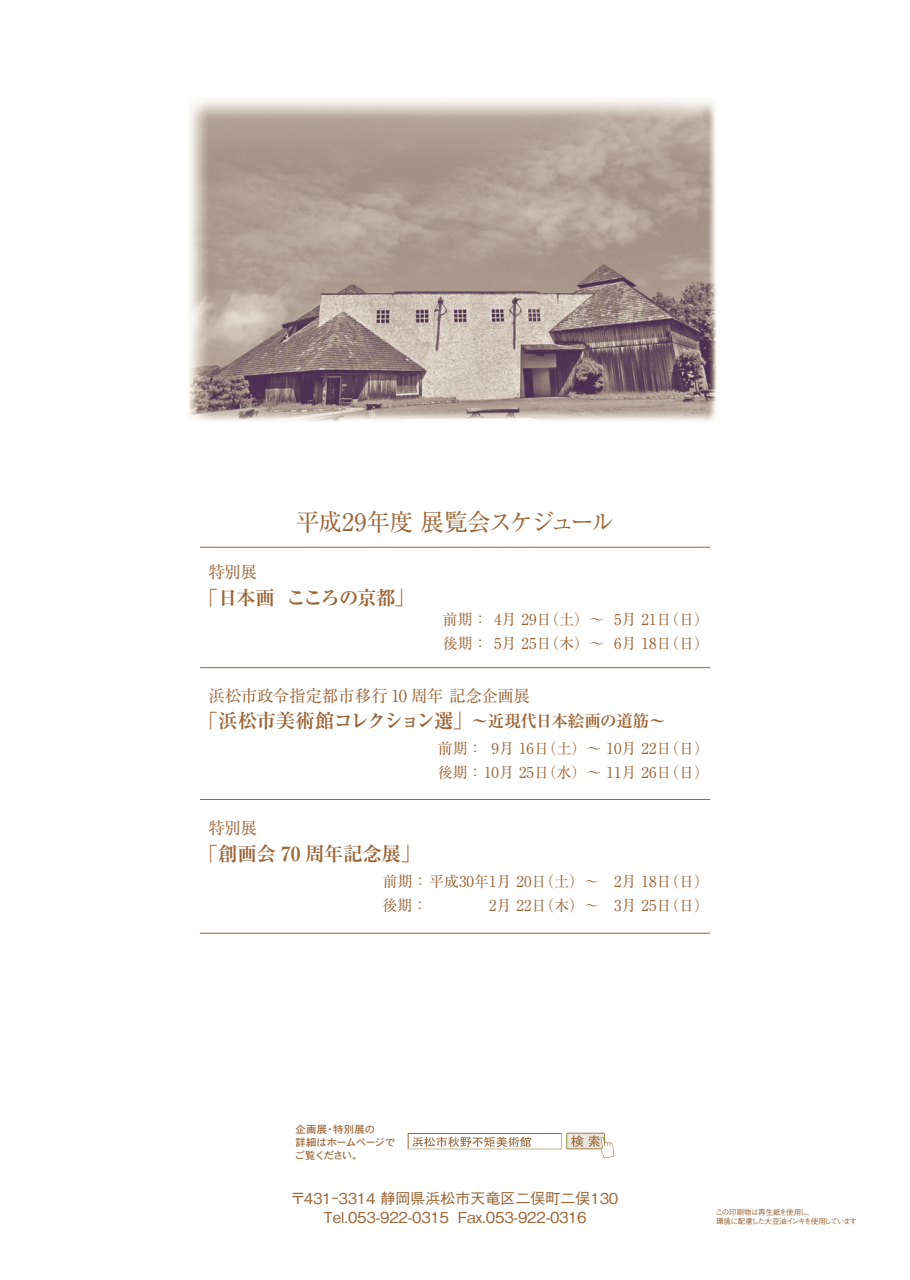
<style>
.page{position:relative;width:910px;height:1280px;background:#fff}
.page>*{position:absolute;margin:0;border:0;box-sizing:border-box;transform-origin:0 0}
.t1{font:24px "Ryumin Pro";letter-spacing:-.055em;color:#9b6436}
.t2{font:700 19.5px "Ryumin Pro";letter-spacing:-.075em;color:#9b6436}
.t3{font:700 19.5px "Ryumin Pro";letter-spacing:-.03em;color:#9b6436}
.t4{font:700 19.5px "Ryumin Pro";letter-spacing:-.07em;color:#9b6436}
.t5{font:16.5px "Ryumin Pro";letter-spacing:-.015em;color:#9b6436}
.t6{font:15px/24px "Ryumin Pro";color:#9b6436}
.t7{font:500 15px/19.5px "Gothic BBB Pro";letter-spacing:-.015em;color:#9b6436;text-align:center}
.t8{font:10.35px/12.6px "DFHS Gothic Std W5";letter-spacing:-.035em;color:#9b6436}
.t9{font:500 7.5px/9px "Gothic BBB Pro";letter-spacing:-.08em;color:#9b6436}
.s1{font-size:16.5px}
</style>
<div class="page">
<img style="left:189px;top:99px;width:527px;height:323px">
<hr style="left:200px;top:547px;width:510px;height:1px;background:#9b6436">
<hr style="left:200px;top:667px;width:510px;height:1px;background:#9b6436">
<hr style="left:200px;top:799px;width:510px;height:1px;background:#9b6436">
<hr style="left:200px;top:933px;width:510px;height:1px;background:#9b6436">
<svg style="left:407px;top:1133px;width:155px;height:17px"></svg>
<svg style="left:566px;top:1132px;width:39px;height:18px"></svg>
<svg style="left:566px;top:1133px;width:39px;height:16px"></svg>
<div style="left:567px;top:1133px;width:38px;height:16px;background:#919945;border-radius:2px"></div>
<div style="left:567px;top:1133px;width:37px;height:16px;background:#bba17e;border-radius:2px"></div>
<div style="left:567px;top:1133px;width:37px;height:15px;background:#eae6dd"></div>
<svg style="left:571px;top:1135px;width:12px;height:12px"></svg>
<svg style="left:589px;top:1135px;width:25px;height:23px"></svg>
<h1 class="t1" style="left:296px;top:504px;width:320px">平成29年度展覧会スケジュール</h1>
<p class="t5" style="left:208px;top:559px;width:50px">特別展</p>
<h2 class="t4" style="left:199px;top:582px;width:217px">「日本画こころの京都」</h2>
<p class="t6" style="left:443px;top:606px;width:268px">前期： 4月 29日（土）～ 5月 21日（日）後期： 5月 25日（木）～ 6月 18日（日）</p>
<p class="t5" style="left:208px;top:682px;width:323px">浜松市政令指定都市移行 10 周年 記念企画展</p>
<h2 class="t2" style="left:199px;top:705px;width:468px">「浜松市美術館コレクション選」<span class="s1">～近現代日本絵画の道筋～</span></h2>
<p class="t6" style="left:438px;top:736px;width:273px">前期： 9月 16日（土）～ 10月 22日（日）後期： 10月 25日（水）～ 11月 26日（日）</p>
<p class="t5" style="left:208px;top:815px;width:50px">特別展</p>
<h2 class="t3" style="left:199px;top:838px;width:223px">「創画会 70 周年記念展」</h2>
<p class="t6" style="left:383px;top:868px;width:328px">前期： 平成30年1月 20日（土）～　2月 18日（日）後期：　　　 2月 22日（木）～　3月 25日（日）</p>
<p class="t8" style="left:294px;top:1123px;width:102px">企画展・特別展の<br>詳細はホームページでご覧ください。</p>
<p class="t7" style="left:290px;top:1186px;width:329px">〒431ｰ3314 静岡県浜松市天竜区二俣町二俣130<br>Tel.053-922-0315 Fax.053-922-0316</p>
<p class="t9" style="left:715px;top:1206px;width:143px">この印刷物は再生紙を使用し、<br>環境に配慮した大豆油インキを使用しています</p>
</div>
